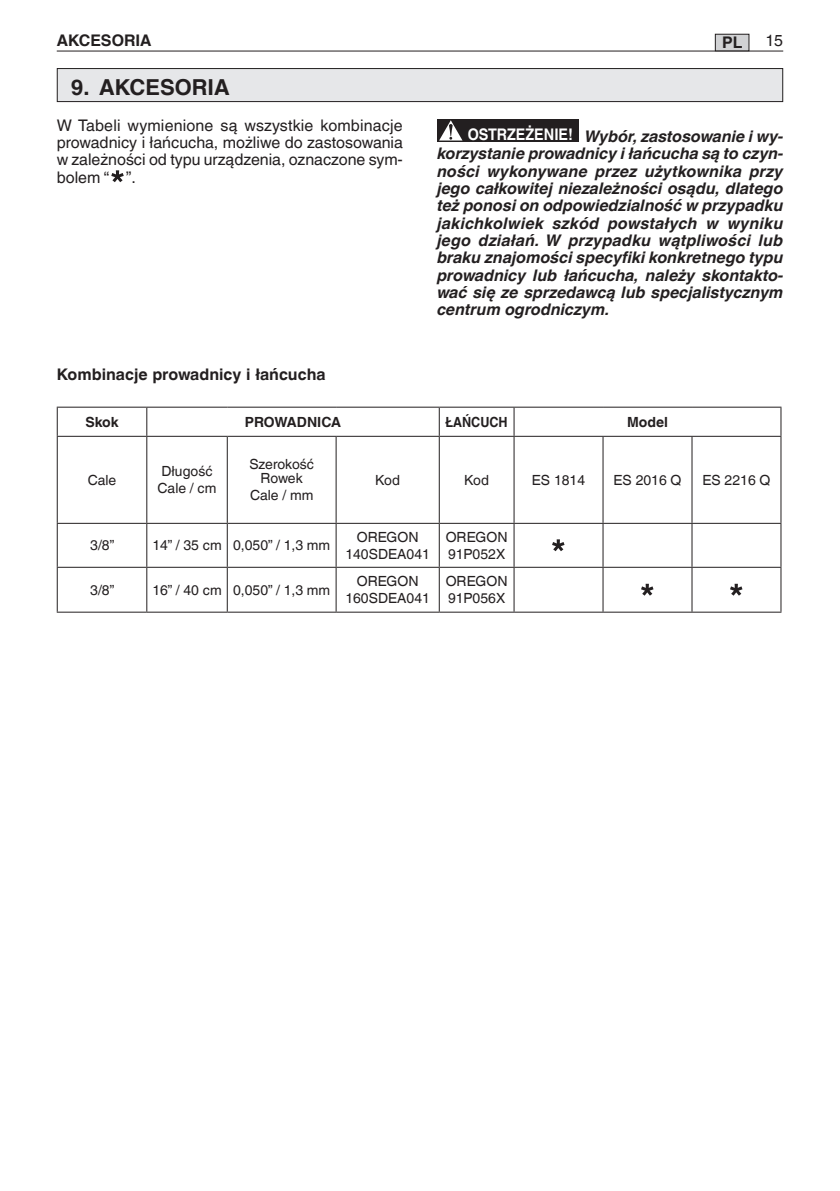
<style>
.page{position:relative;width:840px;height:1191px;background:#fff}
.page>*{position:absolute;margin:0;border:0;box-sizing:border-box;transform-origin:0 0}
.Normale{font:700 22px "Helvetica World";color:#231f20}
.t1{font:italic 700 16px/17.2px "Helvetica World";color:#231f20;text-align:justify}
.Normale-2{font:16px/17.4px "Helvetica World";color:#231f20;text-align:justify}
.Normale-3{font:700 16px "Helvetica World";color:#231f20}
.Normale-4{font:700 16px "Helvetica World";color:#fff;scale:.9 1}
.Normale-5{font:14px "Helvetica World";color:#231f20}
.Normale-6{font:700 14px "Helvetica World";color:#231f20}
.Normale-7{font:700 14px "Helvetica World";color:#231f20;scale:.9 1}
</style>
<div class="page">
<hr style="left:57px;top:51px;width:725px;height:1px;background:#231f20">
<div style="left:715px;top:34px;width:33px;height:17px;background:#d1d2d4"></div>
<div style="left:714px;top:34px;width:34px;height:17px;border:1px solid #231f20"></div>
<svg style="left:111px;top:170px;width:13px;height:12px"></svg>
<div style="left:465px;top:119px;width:113px;height:23px;background:#231f20"></div>
<svg style="left:437px;top:119px;width:28px;height:23px"></svg>
<svg style="left:439px;top:120px;width:23px;height:20px"></svg>
<svg style="left:448px;top:124px;width:4px;height:12px"></svg>
<div style="left:57px;top:69px;width:725px;height:33px;background:#e6e7e9"></div>
<div style="left:57px;top:68px;width:725px;height:34px;border:1px solid #231f20"></div>
<svg style="left:58px;top:408px;width:722px;height:203px"></svg>
<hr style="left:57px;top:407px;width:90px;height:1px;background:#231f20">
<svg style="left:57px;top:408px;width:1px;height:28px"></svg>
<hr style="left:147px;top:407px;width:80px;height:1px;background:#231f20">
<svg style="left:146px;top:408px;width:1px;height:28px"></svg>
<hr style="left:227px;top:407px;width:109px;height:1px;background:#231f20">
<hr style="left:336px;top:407px;width:103px;height:1px;background:#231f20">
<hr style="left:439px;top:407px;width:74px;height:1px;background:#231f20">
<svg style="left:438px;top:408px;width:1px;height:28px"></svg>
<hr style="left:513px;top:407px;width:89px;height:1px;background:#231f20">
<svg style="left:513px;top:408px;width:1px;height:28px"></svg>
<hr style="left:602px;top:407px;width:89px;height:1px;background:#231f20">
<hr style="left:691px;top:407px;width:90px;height:1px;background:#231f20">
<svg style="left:780px;top:408px;width:1px;height:28px"></svg>
<hr style="left:57px;top:436px;width:90px;height:1px;background:#231f20">
<hr style="left:57px;top:437px;width:1px;height:86px;background:#231f20">
<hr style="left:147px;top:436px;width:80px;height:1px;background:#231f20">
<hr style="left:146px;top:437px;width:1px;height:86px;background:#231f20">
<hr style="left:227px;top:436px;width:109px;height:1px;background:#231f20">
<hr style="left:227px;top:437px;width:1px;height:86px;background:#231f20">
<hr style="left:336px;top:436px;width:103px;height:1px;background:#231f20">
<hr style="left:335px;top:437px;width:1px;height:86px;background:#231f20">
<hr style="left:439px;top:436px;width:74px;height:1px;background:#231f20">
<hr style="left:438px;top:437px;width:1px;height:86px;background:#231f20">
<hr style="left:513px;top:436px;width:89px;height:1px;background:#231f20">
<hr style="left:513px;top:437px;width:1px;height:86px;background:#231f20">
<hr style="left:602px;top:436px;width:89px;height:1px;background:#231f20">
<hr style="left:602px;top:437px;width:1px;height:86px;background:#231f20">
<hr style="left:691px;top:436px;width:90px;height:1px;background:#231f20">
<hr style="left:691px;top:437px;width:1px;height:86px;background:#231f20">
<hr style="left:780px;top:437px;width:1px;height:86px;background:#231f20">
<hr style="left:57px;top:523px;width:90px;height:1px;background:#231f20">
<hr style="left:57px;top:524px;width:1px;height:43px;background:#231f20">
<hr style="left:147px;top:523px;width:80px;height:1px;background:#231f20">
<hr style="left:146px;top:524px;width:1px;height:43px;background:#231f20">
<hr style="left:227px;top:523px;width:109px;height:1px;background:#231f20">
<hr style="left:227px;top:524px;width:1px;height:43px;background:#231f20">
<hr style="left:336px;top:523px;width:103px;height:1px;background:#231f20">
<hr style="left:335px;top:524px;width:1px;height:43px;background:#231f20">
<hr style="left:439px;top:523px;width:74px;height:1px;background:#231f20">
<hr style="left:438px;top:524px;width:1px;height:43px;background:#231f20">
<hr style="left:513px;top:523px;width:89px;height:1px;background:#231f20">
<hr style="left:513px;top:524px;width:1px;height:43px;background:#231f20">
<hr style="left:602px;top:523px;width:89px;height:1px;background:#231f20">
<hr style="left:602px;top:524px;width:1px;height:43px;background:#231f20">
<hr style="left:691px;top:523px;width:90px;height:1px;background:#231f20">
<hr style="left:691px;top:524px;width:1px;height:43px;background:#231f20">
<hr style="left:780px;top:524px;width:1px;height:43px;background:#231f20">
<hr style="left:57px;top:567px;width:90px;height:1px;background:#231f20">
<hr style="left:57px;top:568px;width:1px;height:43px;background:#231f20">
<hr style="left:147px;top:567px;width:80px;height:1px;background:#231f20">
<hr style="left:146px;top:568px;width:1px;height:43px;background:#231f20">
<hr style="left:227px;top:567px;width:109px;height:1px;background:#231f20">
<hr style="left:227px;top:568px;width:1px;height:43px;background:#231f20">
<hr style="left:336px;top:567px;width:103px;height:1px;background:#231f20">
<hr style="left:335px;top:568px;width:1px;height:43px;background:#231f20">
<hr style="left:439px;top:567px;width:74px;height:1px;background:#231f20">
<hr style="left:438px;top:568px;width:1px;height:43px;background:#231f20">
<hr style="left:513px;top:567px;width:89px;height:1px;background:#231f20">
<hr style="left:513px;top:568px;width:1px;height:43px;background:#231f20">
<hr style="left:602px;top:567px;width:89px;height:1px;background:#231f20">
<hr style="left:602px;top:568px;width:1px;height:43px;background:#231f20">
<hr style="left:691px;top:567px;width:90px;height:1px;background:#231f20">
<hr style="left:691px;top:568px;width:1px;height:43px;background:#231f20">
<hr style="left:780px;top:568px;width:1px;height:43px;background:#231f20">
<hr style="left:57px;top:611px;width:90px;height:1px;background:#231f20">
<hr style="left:147px;top:611px;width:80px;height:1px;background:#231f20">
<hr style="left:227px;top:611px;width:109px;height:1px;background:#231f20">
<hr style="left:336px;top:611px;width:103px;height:1px;background:#231f20">
<hr style="left:439px;top:611px;width:74px;height:1px;background:#231f20">
<hr style="left:513px;top:611px;width:89px;height:1px;background:#231f20">
<hr style="left:602px;top:611px;width:89px;height:1px;background:#231f20">
<hr style="left:691px;top:611px;width:90px;height:1px;background:#231f20">
<svg style="left:551px;top:539px;width:13px;height:12px"></svg>
<svg style="left:640px;top:584px;width:13px;height:11px"></svg>
<svg style="left:729px;top:584px;width:13px;height:11px"></svg>
<p class="Normale-3" style="left:57px;top:31px;width:96px">AKCESORIA</p>
<p class="Normale" style="left:71px;top:75px;width:160px">9. AKCESORIA</p>
<p class="Normale-3" style="left:721px;top:33px;width:22px">PL</p>
<p class="Normale-2" style="left:765px;top:31px;width:19px">15</p>
<p class="Normale-2" style="left:57px;top:117px;width:347px">W Tabeli wymienione są wszystkie kombinacje prowadnicy i łańcucha, możliwe do zastosowania w zależności od typu urządzenia, oznaczone sym&shy;bolem “ ”.</p>
<p class="Normale-4" style="left:467px;top:125px;width:118px">OSTRZEŻENIE!</p>
<p class="t1" style="left:437px;top:128px;width:347px;text-indent:147px">Wybór, zastosowanie i wy&shy;korzystanie prowadnicy i łańcucha są to czyn&shy;ności wykonywane przez użytkownika przy jego całkowitej niezależności osądu, dlatego też ponosi on odpowiedzialność w przypadku jakichkolwiek szkód powstałych w wyniku jego działań. W przypadku wątpliwości lub braku znajomości specyfiki konkretnego typu prowadnicy lub łańcucha, należy skontakto&shy;wać się ze sprzedawcą lub specjalistycznym centrum ogrodniczym.</p>
<p class="Normale-3" style="left:57px;top:365px;width:270px">Kombinacje prowadnicy i łańcucha</p>
<p class="Normale-6" style="left:85px;top:414px;width:35px">Skok</p>
<p class="Normale-6" style="left:245px;top:414px;width:98px">PROWADNICA</p>
<p class="Normale-7" style="left:445px;top:414px;width:71px">ŁAŃCUCH</p>
<p class="Normale-6" style="left:626px;top:414px;width:43px">Model</p>
<p class="Normale-5" style="left:88px;top:472px;width:30px">Cale</p>
<p class="Normale-5" style="left:161px;top:463px;width:52px">Długość</p>
<p class="Normale-5" style="left:157px;top:480px;width:60px">Cale / cm</p>
<p class="Normale-5" style="left:249px;top:456px;width:66px">Szerokość</p>
<p class="Normale-5" style="left:260px;top:470px;width:44px">Rowek</p>
<p class="Normale-5" style="left:250px;top:487px;width:65px">Cale / mm</p>
<p class="Normale-5" style="left:90px;top:537px;width:26px">3/8”</p>
<p class="Normale-5" style="left:152px;top:537px;width:71px">14” / 35 cm</p>
<p class="Normale-5" style="left:233px;top:537px;width:99px">0,050” / 1,3 mm</p>
<p class="Normale-5" style="left:90px;top:582px;width:26px">3/8”</p>
<p class="Normale-5" style="left:152px;top:582px;width:71px">16” / 40 cm</p>
<p class="Normale-5" style="left:233px;top:582px;width:99px">0,050” / 1,3 mm</p>
<p class="Normale-5" style="left:375px;top:472px;width:26px">Kod</p>
<p class="Normale-5" style="left:464px;top:472px;width:26px">Kod</p>
<p class="Normale-5" style="left:531px;top:472px;width:55px">ES 1814</p>
<p class="Normale-5" style="left:613px;top:472px;width:69px">ES 2016 Q</p>
<p class="Normale-5" style="left:702px;top:472px;width:69px">ES 2216 Q</p>
<p class="Normale-5" style="left:356px;top:529px;width:63px">OREGON</p>
<p class="Normale-5" style="left:345px;top:546px;width:86px">140SDEA041</p>
<p class="Normale-5" style="left:356px;top:573px;width:63px">OREGON</p>
<p class="Normale-5" style="left:345px;top:590px;width:86px">160SDEA041</p>
<p class="Normale-5" style="left:445px;top:529px;width:63px">OREGON</p>
<p class="Normale-5" style="left:448px;top:546px;width:59px">91P052X</p>
<p class="Normale-5" style="left:445px;top:573px;width:63px">OREGON</p>
<p class="Normale-5" style="left:448px;top:590px;width:59px">91P056X</p>
</div>
